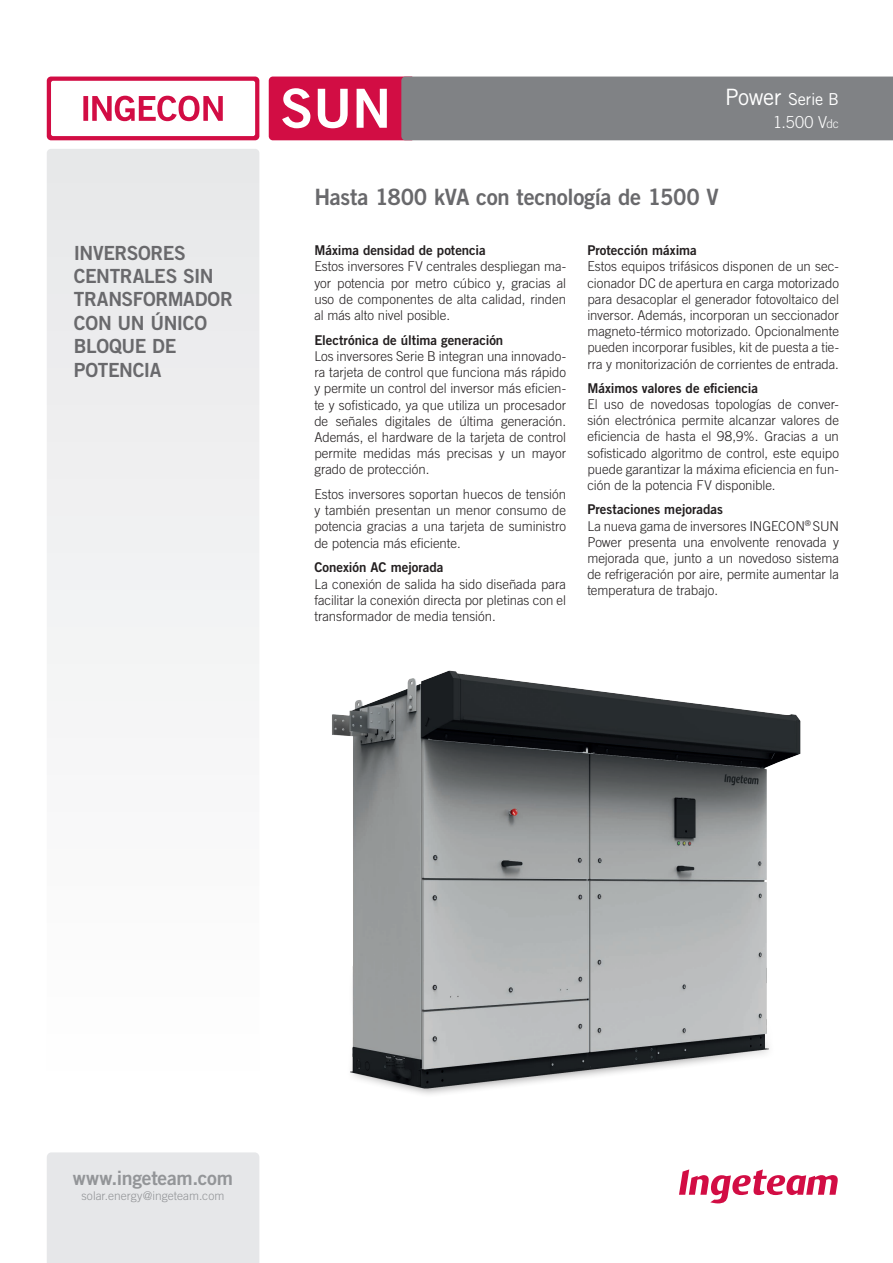
<style>
.page{position:relative;width:893px;height:1263px;background:#fff}
.page>*{position:absolute;margin:0;border:0;box-sizing:border-box;transform-origin:0 0}
.t1{font:54px "Trade Gothic LT Std Bd 2";color:#fff}
.Modelos{font:22.5px "Trade Gothic LT Std Bd 2";letter-spacing:-.015em;color:#69696c}
.titulo_frase{font:19.5px/23.4px "Trade Gothic LT Std Bd 2";letter-spacing:-.02em;color:#69696c}
.caracteristicas{font:19.5px "Trade Gothic LT Std Bd 2";letter-spacing:-.015em;color:#939598}
.MODELO{font:16.5px "Trade Gothic LT Std";letter-spacing:-.01em;color:#fff}
.MODELO-2{font:300 16.5px "Trade Gothic LT Std";color:#fff}
.TextoGeneral_justifi{font:300 13.5px/16.2px "Trade Gothic LT Std";letter-spacing:-.005em;color:#231f20;text-align:justify}
.TextoGeneral_justifi-2{font:13.5px "Trade Gothic LT Std Bd 2";color:#231f20}
.caracteristicas-2{font:300 12px "Trade Gothic LT Std";color:#939598}
.s1{font-size:22.5px}
.s2{font-size:12.3px}
</style>
<div class="page">
<div style="left:47px;top:1152px;width:212px;height:111px;background:#e6e7e9"></div>
<svg style="left:679px;top:1169px;width:159px;height:34px"></svg>
<svg style="left:47px;top:77px;width:212px;height:63px;background:#d31449"></svg>
<div style="left:51px;top:81px;width:204px;height:55px;background:#fff;border-radius:2px"></div>
<div style="left:47px;top:149px;width:212px;height:944px;background:#f2f3f4;border-radius:4px"></div>
<svg style="left:83px;top:96px;width:140px;height:25px"></svg>
<svg style="left:269px;top:77px;width:624px;height:63px;background:#916977"></svg>
<img style="left:332px;top:670px;width:469px;height:425px">
<p class="titulo_frase" style="left:74px;top:240px;width:160px">INVERSORES<br>CENTRALES SIN<br>TRANSFORMADOR<br>CON UN ÚNICO<br>BLOQUE DE<br>POTENCIA</p>
<h1 class="t1" style="left:280px;top:75px;width:112px">SUN</h1>
<p class="MODELO" style="left:725px;top:89px;width:115px"><span class="s1">Power</span> Serie B</p>
<p class="MODELO-2" style="left:773px;top:113px;width:67px">1.500 V<span class="s2">dc</span></p>
<p class="Modelos" style="left:314px;top:183px;width:406px">Hasta 1800 kVA con tecnología de 1500 V</p>
<p class="TextoGeneral_justifi-2" style="left:314px;top:242px;width:173px">Máxima densidad de potencia</p>
<p class="TextoGeneral_justifi" style="left:314px;top:258px;width:253px">Estos inversores FV centrales despliegan ma&shy;yor potencia por metro cúbico y, gracias al uso de componentes de alta calidad, rinden al más alto nivel posible.</p>
<p class="TextoGeneral_justifi-2" style="left:314px;top:331px;width:190px">Electrónica de última generación</p>
<p class="TextoGeneral_justifi" style="left:314px;top:348px;width:253px">Los inversores Serie B integran una innovado&shy;ra tarjeta de control que funciona más rápido y permite un control del inversor más eficien&shy;te y sofisticado, ya que utiliza un procesador de señales digitales de última generación.<br>Además, el hardware de la tarjeta de control permite medidas más precisas y un mayor grado de protección.</p>
<p class="TextoGeneral_justifi" style="left:314px;top:486px;width:253px">Estos inversores soportan huecos de tensión y también presentan un menor consumo de potencia gracias a una tarjeta de suministro de potencia más eficiente.</p>
<p class="TextoGeneral_justifi-2" style="left:314px;top:559px;width:131px">Conexión AC mejorada</p>
<p class="TextoGeneral_justifi" style="left:314px;top:575px;width:253px">La conexión de salida ha sido diseñada para facilitar la conexión directa por pletinas con el transformador de media tensión.</p>
<p class="TextoGeneral_justifi-2" style="left:587px;top:242px;width:111px">Protección máxima</p>
<p class="TextoGeneral_justifi" style="left:587px;top:258px;width:253px">Estos equipos trifásicos disponen de un sec&shy;cionador DC de apertura en carga motorizado para desacoplar el generador fotovoltaico del inversor. Además, incorporan un seccionador magneto-térmico motorizado. Opcionalmente pueden incorporar fusibles, kit de puesta a tie&shy;rra y monitorización de corrientes de entrada.</p>
<p class="TextoGeneral_justifi-2" style="left:587px;top:380px;width:172px">Máximos valores de eficiencia</p>
<p class="TextoGeneral_justifi" style="left:587px;top:396px;width:253px">El uso de novedosas topologías de conver&shy;sión electrónica permite alcanzar valores de eficiencia de hasta el 98,9%. Gracias a un sofisticado algoritmo de control, este equipo puede garantizar la máxima eficiencia en fun&shy;ción de la potencia FV disponible.</p>
<p class="TextoGeneral_justifi-2" style="left:587px;top:501px;width:137px">Prestaciones mejoradas</p>
<p class="TextoGeneral_justifi" style="left:587px;top:517px;width:253px">La nueva gama de inversores INGECON<sup>®</sup> SUN Power presenta una envolvente renovada y mejorada que, junto a un novedoso sistema de refrigeración por aire, permite aumentar la temperatura de trabajo.</p>
<p class="caracteristicas" style="left:73px;top:1166px;width:161px">www.ingeteam.com</p>
<p class="caracteristicas-2" style="left:81px;top:1188px;width:145px">solar.energy@ingeteam.com</p>
</div>
